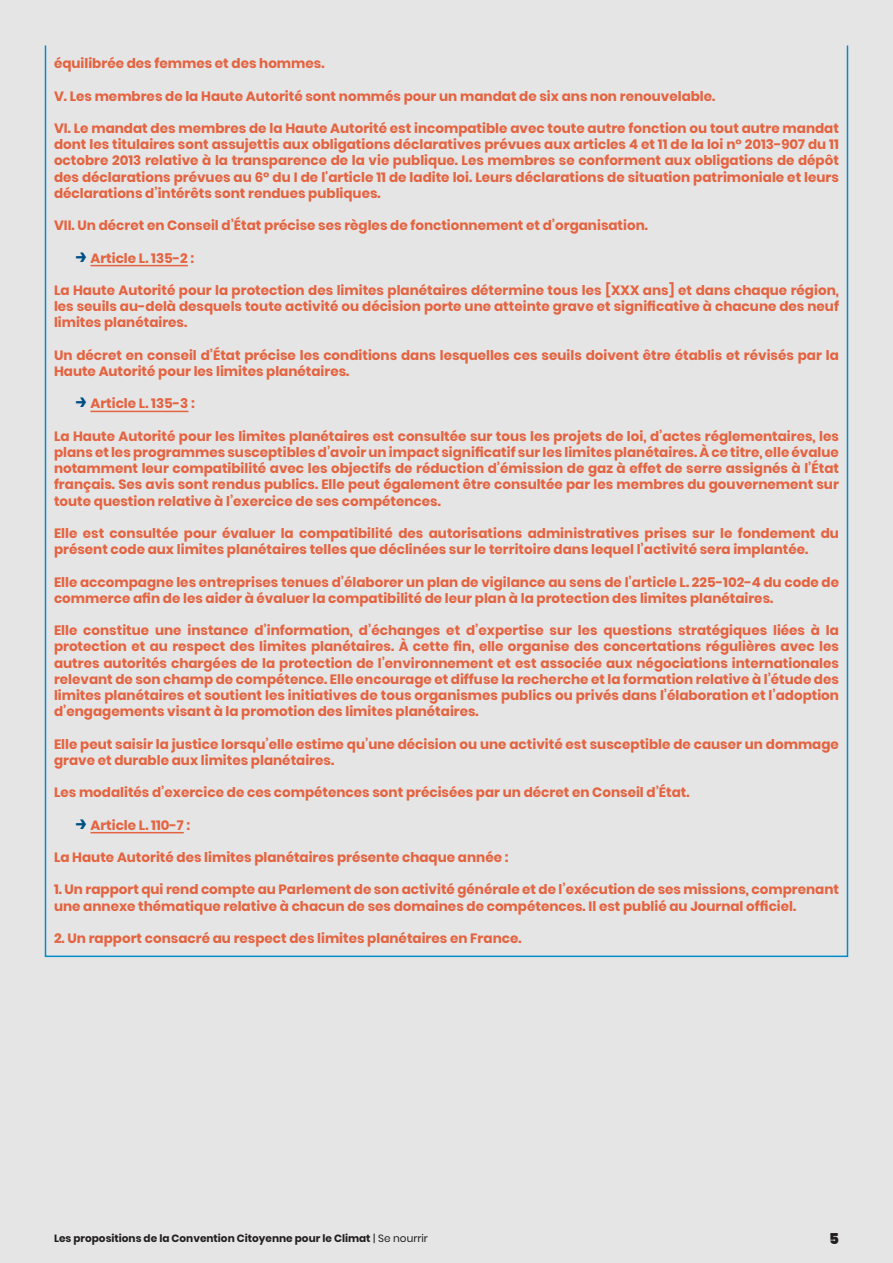
<style>
.page{position:relative;width:893px;height:1263px;background:#e5e5e5}
.page>*{position:absolute;margin:0;border:0;box-sizing:border-box;transform-origin:0 0}
.t1{font:900 15px "Poppins";color:#231f20}
.t2{font:700 13.5px/16.2px "Poppins";color:#e46340}
.t3{font:700 10.5px "Poppins";color:#231f20}
.s1{font-family:"Montserrat";font-size:21px;color:#005086}
.s2{font-weight:400}
</style>
<div class="page">
<hr style="left:90px;top:265px;width:98px;height:1px;background:#e46340">
<hr style="left:90px;top:411px;width:98px;height:1px;background:#e46340">
<hr style="left:90px;top:832px;width:94px;height:1px;background:#e46340">
<p class="t2" style="left:54px;top:55px;width:272px">équilibrée des femmes et des hommes.</p>
<p class="t2" style="left:54px;top:88px;width:663px">V. Les membres de la Haute Autorité sont nommés pour un mandat de six ans non renouvelable.</p>
<p class="t2" style="left:54px;top:120px;width:786px;text-align:justify">VI. Le mandat des membres de la Haute Autorité est incompatible avec toute autre fonction ou tout autre mandat dont les titulaires sont assujettis aux obligations déclaratives prévues aux articles 4 et 11 de la loi n° 2013-907 du 11 octobre 2013 relative à la transparence de la vie publique. Les membres se conforment aux obligations de dépôt des déclarations prévues au 6° du I de l'article 11 de ladite loi. Leurs déclarations de situation patrimoniale et leurs déclarations d’intérêts sont rendues publiques.</p>
<p class="t2" style="left:54px;top:217px;width:596px">VII. Un décret en Conseil d’État précise ses règles de fonctionnement et d’organisation.</p>
<p class="t2" style="left:75px;top:250px;width:121px"><span class="s1">→</span> Article L. 135-2 :</p>
<p class="t2" style="left:54px;top:282px;width:786px;text-align:justify">La Haute Autorité pour la protection des limites planétaires détermine tous les [XXX ans] et dans chaque région, les seuils au-delà desquels toute activité ou décision porte une atteinte grave et significative à chacune des neuf limites planétaires.</p>
<p class="t2" style="left:54px;top:347px;width:786px">Un décret en conseil d’État précise les conditions dans lesquelles ces seuils doivent être établis et révisés par la<br>Haute Autorité pour les limites planétaires.</p>
<p class="t2" style="left:75px;top:396px;width:121px"><span class="s1">→</span> Article L. 135-3 :</p>
<p class="t2" style="left:54px;top:428px;width:786px;text-align:justify">La Haute Autorité pour les limites planétaires est consultée sur tous les projets de loi, d’actes réglementaires, les plans et les programmes susceptibles d’avoir un impact significatif sur les limites planétaires. À ce titre, elle évalue notamment leur compatibilité avec les objectifs de réduction d’émission de gaz à effet de serre assignés à l’État français. Ses avis sont rendus publics. Elle peut également être consultée par les membres du gouvernement sur toute question relative à l’exercice de ses compétences.</p>
<p class="t2" style="left:54px;top:525px;width:786px">Elle est consultée pour évaluer la compatibilité des autorisations administratives prises sur le fondement du présent code aux limites planétaires telles que déclinées sur le territoire dans lequel l’activité sera implantée.</p>
<p class="t2" style="left:54px;top:574px;width:786px">Elle accompagne les entreprises tenues d’élaborer un plan de vigilance au sens de l’article L. 225-102-4 du code de commerce afin de les aider à évaluer la compatibilité de leur plan à la protection des limites planétaires.</p>
<p class="t2" style="left:54px;top:622px;width:786px;text-align:justify">Elle constitue une instance d’information, d’échanges et d’expertise sur les questions stratégiques liées à la protection et au respect des limites planétaires. À cette fin, elle organise des concertations régulières avec les autres autorités chargées de la protection de l’environnement et est associée aux négociations internationales relevant de son champ de compétence. Elle encourage et diffuse la recherche et la formation relative à l’étude des limites planétaires et soutient les initiatives de tous organismes publics ou privés dans l’élaboration et l’adoption d’engagements visant à la promotion des limites planétaires.</p>
<p class="t2" style="left:54px;top:736px;width:786px">Elle peut saisir la justice lorsqu’elle estime qu’une décision ou une activité est susceptible de causer un dommage grave et durable aux limites planétaires.</p>
<p class="t2" style="left:54px;top:784px;width:637px">Les modalités d’exercice de ces compétences sont précisées par un décret en Conseil d’État.</p>
<p class="t2" style="left:75px;top:817px;width:116px"><span class="s1">→</span> Article L. 110-7 :</p>
<p class="t2" style="left:54px;top:849px;width:456px">La Haute Autorité des limites planétaires présente chaque année :</p>
<p class="t2" style="left:54px;top:882px;width:787px">1. Un rapport qui rend compte au Parlement de son activité générale et de l’exécution de ses missions, comprenant une annexe thématique relative à chacun de ses domaines de compétences. Il est publié au Journal officiel.</p>
<p class="t2" style="left:54px;top:930px;width:469px">2. Un rapport consacré au respect des limites planétaires en France.</p>
<p class="t3" style="left:54px;top:1232px;width:375px">Les propositions de la Convention Citoyenne pour le Climat <span class="s2">| Se nourrir</span></p>
<p class="t1" style="left:829px;top:1230px;width:11px">5</p>
</div>
